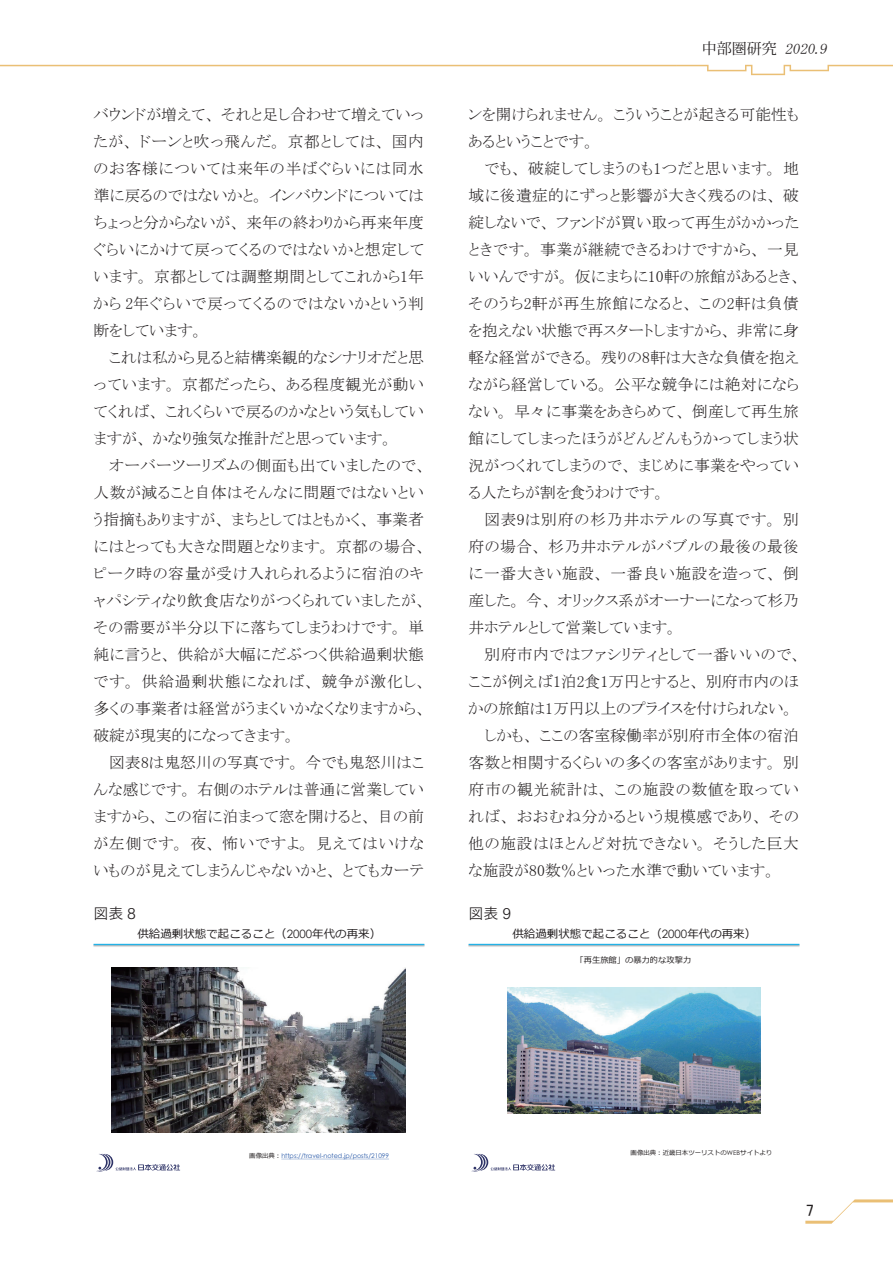
<style>
.page{position:relative;width:893px;height:1263px;background:#fff}
.page>*{position:absolute;margin:0;border:0;box-sizing:border-box;transform-origin:0 0}
.t1{font:16.5px "MS P Gothic";color:#231f20}
.t2{font:15.75px/27px "MS P Mincho";letter-spacing:.015em;color:#231f20;text-align:justify}
.t3{font:15.75px "MS P Mincho";letter-spacing:.035em;color:#231f20}
.t4{font:15.75px "MS P Mincho";letter-spacing:.04em;color:#231f20}
.t5{font:15.75px "MS P Mincho";letter-spacing:.045em;color:#231f20}
.t6{font:italic 15px "MS Mincho";color:#231f20}
.t7{font:15px "Tsuku Go Pro R";color:#231f20}
.t8{font:11.55px "Meiryo";color:#231f20}
.t9{font:8.25px "Meiryo";color:#231f20}
.t10{font:6.45px "Century Gothic";color:#2859a8}
.t11{font:6.45px "Meiryo";color:#231f20}
.s1{font-family:"Koz Min Pro";font-style:normal}
.s2{font-family:"Century Gothic"}
.s3{font-family:"Meiryo";color:#231f20}
</style>
<div class="page">
<svg style="left:96px;top:1154px;width:84px;height:18px"></svg>
<hr style="left:94px;top:944px;width:330px;height:1px;background:#23b2e7">
<img style="left:112px;top:967px;width:294px;height:166px">
<svg style="left:281px;top:1159px;width:108px;height:1px"></svg>
<svg style="left:471px;top:1154px;width:84px;height:18px"></svg>
<hr style="left:469px;top:944px;width:330px;height:1px;background:#23b2e7">
<img style="left:508px;top:987px;width:252px;height:126px">
<hr style="left:0;top:65px;width:676px;height:1px;background:#eabf75">
<svg style="left:676px;top:65px;width:217px;height:10px"></svg>
<svg style="left:805px;top:1199px;width:88px;height:25px"></svg>
<p class="t2" style="left:94px;top:101px;width:332px">バウンドが増えて、それと足し合わせて増えていったが、ドーンと吹っ飛んだ。京都としては、国内のお客様については来年の半ばぐらいには同水準に戻るのではないかと。インバウンドについてはちょっと分からないが、来年の終わりから再来年度ぐらいにかけて戻ってくるのではないかと想定しています。京都としては調整期間としてこれから1年から 2年ぐらいで戻ってくるのではないかという判断をしています。</p>
<p class="t2" style="left:94px;top:344px;width:332px;text-indent:16px">これは私から見ると結構楽観的なシナリオだと思っています。京都だったら、ある程度観光が動いてくれば、これくらいで戻るのかなという気もしていますが、かなり強気な推計だと思っています。</p>
<p class="t2" style="left:94px;top:452px;width:335px;text-align:left;text-indent:16px">オーバーツーリズムの側面も出ていましたので、人数が減ること自体はそんなに問題ではないという指摘もありますが、まちとしてはともかく、事業者にはとっても大きな問題となります。京都の場合、ピーク時の容量が受け入れられるように宿泊のキャパシティなり飲食店なりがつくられていましたが、その需要が半分以下に落ちてしまうわけです。単純に言うと、供給が大幅にだぶつく供給過剰状態です。供給過剰状態になれば、競争が激化し、多くの事業者は経営がうまくいかなくなりますから、破綻が現実的になってきます。</p>
<p class="t2" style="left:94px;top:749px;width:332px;text-indent:16px">図表8は鬼怒川の写真です。今でも鬼怒川はこんな感じです。右側のホテルは普通に営業していますから、この宿に泊まって窓を開けると、目の前が左側です。夜、怖いですよ。見えてはいけないものが見えてしまうんじゃないかと、とてもカーテ</p>
<p class="t6" style="left:702px;top:41px;width:129px"><span class="s1">中部圏研究</span> 2020.9</p>
<p class="t2" style="left:469px;top:101px;width:332px">ンを開けられません。こういうことが起きる可能性もあるということです。</p>
<p class="t2" style="left:469px;top:155px;width:334px;text-align:left;text-indent:16px">でも、破綻してしまうのも1つだと思います。地域に後遺症的にずっと影響が大きく残るのは、破綻しないで、ファンドが買い取って再生がかかったときです。事業が継続できるわけですから、一見いいんですが。仮にまちに10軒の旅館があるとき、そのうち2軒が再生旅館になると、この2軒は負債を抱えない状態で再スタートしますから、非常に身軽な経営ができる。残りの8軒は大きな負債を抱えながら経営している。公平な競争には絶対にならない。早々に事業をあきらめて、倒産して再生旅館にしてしまったほうがどんどんもうかってしまう状況がつくれてしまうので、まじめに事業をやっている人たちが割を食うわけです。</p>
<p class="t2" style="left:469px;top:505px;width:332px;text-indent:16px">図表9は別府の杉乃井ホテルの写真です。別府の場合、杉乃井ホテルがバブルの最後の最後に一番大きい施設、一番良い施設を造って、倒産した。今、オリックス系がオーナーになって杉乃井ホテルとして営業しています。</p>
<p class="t3" style="left:484px;top:646px;width:319px">別府市内ではファシリティとして一番いいので、</p>
<p class="t2" style="left:469px;top:667px;width:332px">ここが例えば1泊2食1万円とすると、別府市内のほ</p>
<p class="t2" style="left:469px;top:694px;width:327px">かの旅館は1万円以上のプライスを付けられない。</p>
<p class="t2" style="left:484px;top:721px;width:316px">しかも、ここの客室稼働率が別府市全体の宿泊</p>
<p class="t2" style="left:469px;top:748px;width:332px">客数と相関するくらいの多くの客室があります。別</p>
<p class="t5" style="left:469px;top:781px;width:332px">府市の観光統計は、この施設の数値を取ってい</p>
<p class="t3" style="left:469px;top:808px;width:332px">れば、おおむね分かるという規模感であり、その</p>
<p class="t4" style="left:469px;top:835px;width:332px">他の施設はほとんど対抗できない。そうした巨大</p>
<p class="t2" style="left:469px;top:856px;width:309px">な施設が80数％といった水準で動いています。</p>
<p class="t7" style="left:94px;top:900px;width:44px">図表 8</p>
<p class="t7" style="left:469px;top:900px;width:44px">図表 9</p>
<p class="t8" style="left:137px;top:926px;width:245px">供給過剰状態で起こること（<span class="s2">2000</span>年代の再来）</p>
<p class="t8" style="left:512px;top:926px;width:245px">供給過剰状態で起こること（<span class="s2">2000</span>年代の再来）</p>
<p class="t10" style="left:249px;top:1151px;width:141px"><span class="s3">画像出典：</span>https://travel-noted.jp/posts/21099</p>
<p class="t9" style="left:575px;top:954px;width:117px">「再生旅館」の暴力的な攻撃力</p>
<p class="t11" style="left:631px;top:1148px;width:143px">画像出典：近畿日本ツーリストの<span class="s2">WEB</span>サイトより</p>
<p class="t1" style="left:806px;top:1202px;width:10px">7</p>
</div>
